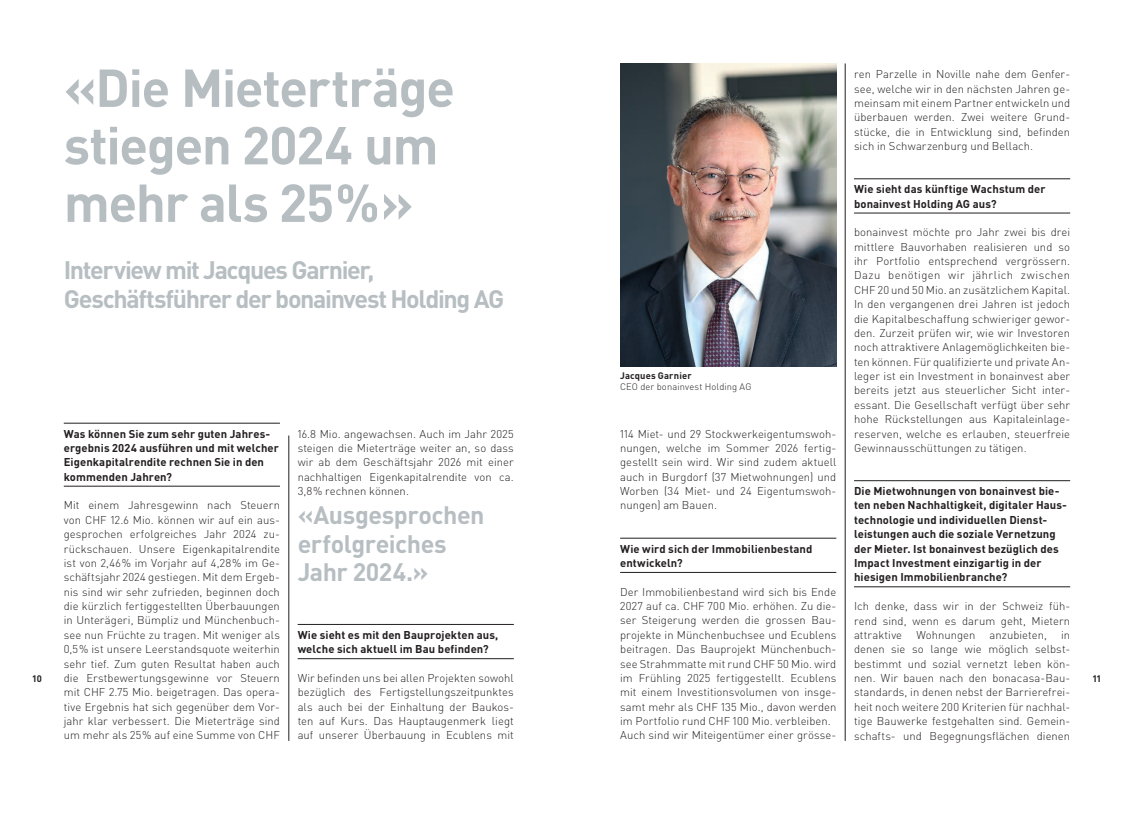
<style>
.page{position:relative;width:1134px;height:815px;background:#fff}
.page>*{position:absolute;margin:0;border:0;box-sizing:border-box;transform-origin:0 0}
.t1{font:700 52.5px/57.5px "DINOT";letter-spacing:-.025em;color:#b7bec2}
.t2{font:700 25px/28.8px "DINOT";letter-spacing:-.05em;color:#b7bec2}
.t3{font:700 25px/28.8px "DINOT";letter-spacing:-.02em;color:#b7bec2}
.t4{font:300 11.25px/14.4px "DINOT";letter-spacing:.005em;color:#231f20;text-align:justify}
.t5{font:700 11.25px/14.4px "DINOT";letter-spacing:.005em;color:#231f20}
.t6{font:300 9.38px "DINOT";letter-spacing:.015em;color:#231f20}
.t7{font:700 9.38px "DINOT";letter-spacing:.015em;color:#231f20}
</style>
<div class="page">
<hr style="left:289px;top:436px;width:1px;height:304px;background:#231f20">
<hr style="left:845px;top:64px;width:1px;height:676px;background:#231f20">
<img style="left:620px;top:64px;width:216px;height:302px">
<hr style="left:64px;top:423px;width:216px;height:1px;background:#231f20">
<hr style="left:64px;top:486px;width:216px;height:1px;background:#231f20">
<hr style="left:298px;top:624px;width:216px;height:1px;background:#231f20">
<hr style="left:298px;top:658px;width:216px;height:1px;background:#231f20">
<hr style="left:620px;top:538px;width:216px;height:1px;background:#231f20">
<hr style="left:620px;top:572px;width:216px;height:1px;background:#231f20">
<hr style="left:854px;top:179px;width:216px;height:1px;background:#231f20">
<hr style="left:854px;top:213px;width:216px;height:1px;background:#231f20">
<hr style="left:854px;top:480px;width:216px;height:1px;background:#231f20">
<hr style="left:854px;top:587px;width:216px;height:1px;background:#231f20">
<h1 class="t1" style="left:64px;top:54px;width:393px">«Die Mieterträge stiegen 2024 um mehr als 25%»</h1>
<h2 class="t2" style="left:64px;top:254px;width:442px">Interview mit Jacques Garnier,<br>Geschäftsführer der bonainvest Holding AG</h2>
<p class="t4" style="left:854px;top:66px;width:218px">ren Parzelle in Noville nahe dem Genfer&shy;see, welche wir in den nächsten Jahren ge&shy;meinsam mit einem Partner entwickeln und überbauen werden. Zwei weitere Grund&shy;stücke, die in Entwicklung sind, befinden sich in Schwarzenburg und Bellach.</p>
<p class="t5" style="left:854px;top:181px;width:193px">Wie sieht das künftige Wachstum der bonainvest Holding AG aus?</p>
<p class="t4" style="left:854px;top:224px;width:218px">bonainvest möchte pro Jahr zwei bis drei mittlere Bauvorhaben realisieren und so ihr Portfolio entsprechend vergrössern.<br>Dazu benötigen wir jährlich zwischen CHF 20 und 50 Mio. an zusätzlichem Kapital.<br>In den vergangenen drei Jahren ist jedoch die Kapitalbeschaffung schwieriger gewor&shy;den. Zurzeit prüfen wir, wie wir Investoren noch attraktivere Anlagemöglichkeiten bie&shy;ten können. Für qualifizierte und private An&shy;leger ist ein Investment in bonainvest aber bereits jetzt aus steuerlicher Sicht inter&shy;essant. Die Gesellschaft verfügt über sehr hohe Rückstellungen aus Kapitaleinlage&shy;reserven, welche es erlauben, steuerfreie Gewinnausschüttungen zu tätigen.</p>
<p class="t5" style="left:854px;top:483px;width:214px">Die Mietwohnungen von bonainvest bie&shy;ten neben Nachhaltigkeit, digitaler Haus&shy;technologie und individuellen Dienst&shy;leistungen auch die soziale Vernetzung der Mieter. Ist bonainvest bezüglich des Impact Investment einzigartig in der hiesigen Immobilienbranche?</p>
<p class="t4" style="left:854px;top:598px;width:218px">Ich denke, dass wir in der Schweiz füh&shy;rend sind, wenn es darum geht, Mietern attraktive</p>
<p class="t7" style="left:620px;top:369px;width:73px">Jacques Garnier</p>
<p class="t6" style="left:620px;top:380px;width:133px">CEO der bonainvest Holding AG</p>
<p class="t5" style="left:64px;top:425px;width:217px">Was können Sie zum sehr guten Jahres&shy;ergebnis 2024 ausführen und mit welcher Eigenkapitalrendite rechnen Sie in den kommenden Jahren?</p>
<p class="t4" style="left:64px;top:497px;width:218px">Mit einem Jahresgewinn nach Steuern von CHF 12.6 Mio. können wir auf ein aus&shy;gesprochen erfolgreiches Jahr 2024 zu&shy;rückschauen. Unsere Eigenkapitalrendite ist von 2,46 % im Vorjahr auf 4,28 % im Ge&shy;schäftsjahr 2024 gestiegen. Mit dem Ergeb&shy;nis sind wir sehr zufrieden, beginnen doch die kürzlich fertiggestellten Überbauungen in Unterägeri, Bümpliz und Münchenbuch&shy;see nun Früchte zu tragen. Mit weniger als 0,5 % ist unsere Leerstandsquote weiterhin sehr tief. Zum guten Resultat haben auch die Erstbewertungsgewinne vor Steuern mit CHF 2.75 Mio. beigetragen. Das opera&shy;tive Ergebnis hat sich gegenüber dem Vor&shy;jahr klar verbessert. Die Mieterträge sind um mehr als 25 % auf eine Summe von CHF</p>
<p class="t4" style="left:298px;top:425px;width:218px">16.8 Mio. angewachsen. Auch im Jahr 2025 steigen die Mieterträge weiter an, so dass wir ab dem Geschäftsjahr 2026 mit einer nachhaltigen Eigenkapitalrendite von ca.<br>3,8 % rechnen können.</p>
<p class="t4" style="left:620px;top:425px;width:218px">114 Miet- und 29 Stockwerkeigentumswoh&shy;nungen, welche im Sommer 2026 fertig&shy;gestellt sein wird. Wir sind zudem aktuell auch in Burgdorf (37 Mietwohnungen) und Worben (34 Miet- und 24 Eigentumswoh&shy;nungen) am Bauen.</p>
<p class="t5" style="left:620px;top:540px;width:194px">Wie wird sich der Immobilienbestand entwickeln?</p>
<p class="t4" style="left:620px;top:584px;width:218px;text-align:left">Der Immobilienbestand wird sich bis Ende 2027 auf ca. CHF 700 Mio. erhöhen. Zu die&shy;ser Steigerung werden die grossen Bau&shy;projekte in Münchenbuchsee und Ecublens beitragen. Das Bauprojekt Münchenbuch&shy;see Strahmmatte mit rund CHF 50 Mio. wird im Frühling 2025 fertiggestellt. Ecublens mit einem Investitionsvolumen von insge&shy;samt mehr als CHF 135 Mio., davon werden im Portfolio rund CHF 100 Mio. verbleiben.<br>Auch sind wir Miteigentümer einer grösse-</p>
<h2 class="t3" style="left:298px;top:498px;width:188px">«Ausgesprochen erfolgreiches<br>Jahr 2024.»</h2>
<p class="t5" style="left:298px;top:626px;width:202px">Wie sieht es mit den Bauprojekten aus, welche sich aktuell im Bau befinden?</p>
<p class="t4" style="left:298px;top:670px;width:218px">Wir befinden uns bei allen Projekten sowohl bezüglich des Fertigstellungszeitpunktes als auch bei der Einhaltung der Baukos&shy;ten auf Kurs. Das Hauptaugenmerk liegt auf unserer Überbauung in Ecublens mit</p>
<p class="t4" style="left:854px;top:627px;width:218px;text-indent:207px">in denen sie so lange wie möglich selbst&shy;bestimmt und sozial vernetzt leben kön&shy;nen. Wir bauen nach den bonacasa-Bau&shy;standards, in denen nebst der Barrierefrei&shy;heit noch weitere 200 Kriterien für nachhal&shy;tige Bauwerke festgehalten sind. Gemein&shy;schafts- und Begegnungsflächen dienen</p>
<p class="t4" style="left:916px;top:627px;width:61px">Wohnungen</p>
<p class="t4" style="left:990px;top:627px;width:59px">anzubieten,</p>
<p class="t7" style="left:33px;top:671px;width:11px">10</p>
<p class="t7" style="left:1093px;top:671px;width:10px">11</p>
</div>
